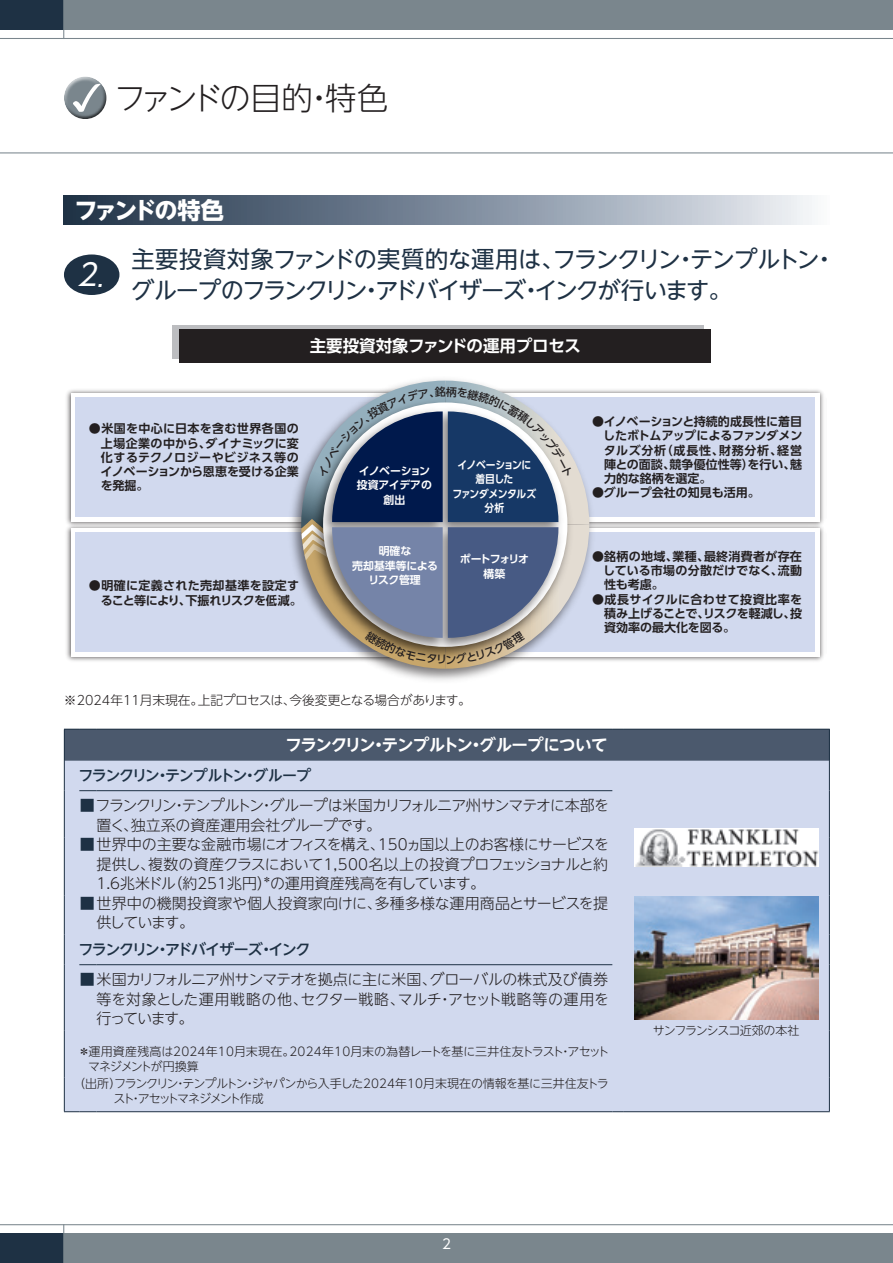
<style>
.page{position:relative;width:893px;height:1263px;background:#fff}
.page>*{position:absolute;margin:0;border:0;box-sizing:border-box;transform-origin:0 0}
.t1{font:300 31.5px "UD Shin Go NT Pro";letter-spacing:-.11em;color:#231f20}
.t2{font:italic 30px "UD Shin Go NT Pro";color:#fff}
.t3{font:23.25px/31.5px "UD Shin Go NT Pro";letter-spacing:-.065em;color:#1e3144}
.t4{font:700 23.25px "UD Shin Go NT Pro";letter-spacing:-.125em;color:#fff}
.t5{font:700 16.5px "UD Shin Go NT Pro De";letter-spacing:-.06em;color:#fff}
.t6{font:700 16.5px "UD Shin Go Pro De";letter-spacing:-.01em;color:#fff}
.t7{font:300 15px/19.5px "UD Shin Go NT Pro";letter-spacing:-.02em;color:#231f20;text-align:justify}
.t8{font:300 15px/19.5px "UD Shin Go NT Pro";letter-spacing:-.05em;color:#231f20}
.t9{font:500 15px "UD Shin Go NT Pro";letter-spacing:-.09em;color:#1e3144}
.t10{font:13.5px "UD Shin Go NT Pro";color:#fff}
.t11{font:300 12.75px "UD Shin Go NT Pro";letter-spacing:-.005em;color:#231f20}
.t12{font:700 12px/14.2px "UD Shin Go Pro De";letter-spacing:.005em;color:#231f20;text-align:justify}
.t13{font:300 12px/15px "UD Shin Go NT Pro";letter-spacing:-.06em;color:#231f20}
.t14{font:300 12px/15px "UD Shin Go NT Pro";color:#231f20}
.t15{font:300 12px "UD Shin Go NT Pro";letter-spacing:-.085em;color:#231f20}
.t16{font:700 10.95px/14.5px "UD Shin Go Pro De";letter-spacing:-.035em;color:#fff;text-align:center;scale:.9 1}
.t17{font:700 10.95px/14.5px "UD Shin Go Pro De";letter-spacing:-.005em;color:#fff;text-align:center}
.t18{font:700 10.95px/14.5px "UD Shin Go Pro De";letter-spacing:-.035em;color:#fff;text-align:center}
.t19{font:700 10.95px/14.5px "UD Shin Go Pro De";letter-spacing:-.11em;color:#fff;text-align:center}
.s1{font-size:23.25px}
.s2{color:#1e3144}
</style>
<div class="page">
<div style="left:64px;top:0;width:829px;height:30px;background:#7a868d"></div>
<div style="left:64px;top:1233px;width:829px;height:30px;background:#7a868d"></div>
<hr style="left:0;top:38px;width:893px;height:1px;background:#7a868d">
<hr style="left:0;top:152px;width:893px;height:1px;background:#7a868d">
<hr style="left:0;top:1224px;width:893px;height:1px;background:#7a868d">
<div style="left:0;top:0;width:64px;height:30px;background:#1e3144"></div>
<div style="left:0;top:1233px;width:64px;height:30px;background:#1e3144"></div>
<hr style="left:63px;top:0;width:1px;height:39px;background:#7a868d">
<hr style="left:63px;top:1224px;width:1px;height:39px;background:#7a868d">
<div style="left:64px;top:76px;width:43px;height:34px;background:#fff;opacity:.75"></div>
<div style="left:64px;top:83px;width:44px;height:38px;background:#231f20;opacity:.75"></div>
<div style="left:64px;top:196px;width:765px;height:29px;background:linear-gradient(to right,#172c44,#ecf0f7)"></div>
<div style="left:64px;top:254px;width:55px;height:41px;background:#1e3144;border-radius:50%"></div>
<img style="left:66px;top:390px;width:758px;height:131px">
<div style="left:71px;top:393px;width:749px;height:128px;background:#fff"></div>
<div style="left:75px;top:398px;width:740px;height:119px;background:#d1d9ee"></div>
<img style="left:66px;top:521px;width:758px;height:140px">
<div style="left:71px;top:528px;width:749px;height:128px;background:#fff"></div>
<div style="left:75px;top:532px;width:740px;height:120px;background:#d1d9ee"></div>
<div style="left:172px;top:325px;width:531px;height:33px;background:#bcbdc0"></div>
<div style="left:180px;top:329px;width:531px;height:34px;background:#231f20"></div>
<img style="left:274px;top:379px;width:324px;height:302px">
<div style="left:64px;top:729px;width:765px;height:32px;background:#4b596d"></div>
<div style="left:65px;top:761px;width:764px;height:350px;background:#d1d9ee"></div>
<hr style="left:64px;top:729px;width:1px;height:32px;background:#1e3144">
<svg style="left:65px;top:729px;width:32px;height:1px"></svg>
<hr style="left:97px;top:729px;width:515px;height:1px;background:#1e3144">
<hr style="left:623px;top:729px;width:207px;height:1px;background:#1e3144">
<hr style="left:829px;top:729px;width:1px;height:32px;background:#1e3144">
<hr style="left:64px;top:761px;width:1px;height:30px;background:#1e3144">
<hr style="left:829px;top:761px;width:1px;height:30px;background:#1e3144">
<hr style="left:829px;top:791px;width:1px;height:46px;background:#1e3144">
<hr style="left:829px;top:837px;width:1px;height:59px;background:#1e3144">
<hr style="left:829px;top:896px;width:1px;height:39px;background:#1e3144">
<hr style="left:829px;top:935px;width:1px;height:30px;background:#1e3144">
<hr style="left:829px;top:965px;width:1px;height:66px;background:#1e3144">
<hr style="left:829px;top:1031px;width:1px;height:46px;background:#1e3144">
<hr style="left:829px;top:1077px;width:1px;height:34px;background:#1e3144">
<hr style="left:64px;top:791px;width:1px;height:46px;background:#1e3144">
<svg style="left:79px;top:790px;width:18px;height:1px"></svg>
<hr style="left:97px;top:790px;width:515px;height:1px;background:#1e3144">
<hr style="left:64px;top:837px;width:1px;height:59px;background:#1e3144">
<hr style="left:64px;top:896px;width:1px;height:39px;background:#1e3144">
<hr style="left:64px;top:935px;width:1px;height:30px;background:#1e3144">
<hr style="left:64px;top:965px;width:1px;height:66px;background:#1e3144">
<svg style="left:79px;top:964px;width:18px;height:1px"></svg>
<hr style="left:97px;top:964px;width:515px;height:1px;background:#1e3144">
<hr style="left:64px;top:1031px;width:1px;height:46px;background:#1e3144">
<hr style="left:64px;top:1077px;width:1px;height:34px;background:#1e3144">
<svg style="left:64px;top:1111px;width:33px;height:1px"></svg>
<hr style="left:97px;top:1111px;width:515px;height:1px;background:#1e3144">
<hr style="left:623px;top:1111px;width:207px;height:1px;background:#1e3144">
<img style="left:634px;top:829px;width:184px;height:38px">
<img style="left:634px;top:897px;width:184px;height:122px">
<svg style="left:301px;top:381px;width:288px;height:288px"></svg>
<h1 class="t1" style="left:114px;top:72px;width:275px">ファンドの目的・特色</h1>
<h3 class="t4" style="left:74px;top:191px;width:151px">ファンドの特色</h3>
<h2 class="t2" style="left:77px;top:250px;width:34px">2<span class="s1">.</span></h2>
<h3 class="t3" style="left:131px;top:243px;width:706px">主要投資対象ファンドの実質的な運用は、フランクリン・テンプルトン・グループのフランクリン・アドバイザーズ・インクが行います。</h3>
<h3 class="t6" style="left:310px;top:332px;width:273px">主要投資対象ファンドの運用プロセス</h3>
<p class="t12" style="left:101px;top:421px;width:200px;text-indent:-12px">●米国を中心に日本を含む世界各国の上場企業の中から、ダイナミックに変化するテクノロジーやビジネス等のイノベーションから恩恵を受ける企業を発掘。</p>
<p class="t12" style="left:603px;top:414px;width:201px;text-indent:-11px">●イノベーションと持続的成長性に着目したボトムアップによるファンダメンタルズ分析（成長性、財務分析、経営陣との面談、競争優位性等）を行い、魅力的な銘柄を選定。</p>
<p class="t16" style="left:452px;top:457px;width:94px">イノベーションに着目した<br>ファンダメンタルズ分析</p>
<p class="t18" style="left:357px;top:463px;width:77px">イノベーション投資アイデアの創出</p>
<p class="t12" style="left:592px;top:485px;width:169px">●グループ会社の知見も活用。</p>
<p class="t12" style="left:89px;top:578px;width:214px;text-align:right">●明確に定義された売却基準を設定すること等により、下振れリスクを低減。</p>
<p class="t17" style="left:352px;top:544px;width:87px">明確な<br>売却基準等によるリスク管理</p>
<p class="t19" style="left:460px;top:552px;width:71px">ポートフォリオ構築</p>
<p class="t12" style="left:603px;top:549px;width:200px;text-indent:-11px">●銘柄の地域、業種、最終消費者が存在している市場の分散だけでなく、流動性も考慮。</p>
<p class="t12" style="left:604px;top:592px;width:200px;text-indent:-12px">●成長サイクルに合わせて投資比率を積み上げることで、リスクを軽減し、投資効率の最大化を図る。</p>
<p class="t11" style="left:64px;top:690px;width:408px">※2024年11月末現在。上記プロセスは、今後変更となる場合があります。</p>
<h3 class="t5" style="left:286px;top:731px;width:324px">フランクリン・テンプルトン・グループについて</h3>
<p class="t9" style="left:78px;top:763px;width:234px">フランクリン・テンプルトン・グループ</p>
<p class="t8" style="left:97px;top:795px;width:514px;text-indent:-17px"><span class="s2">■</span>フランクリン・テンプルトン・グループは米国カリフォルニア州サンマテオに本部を置く、独立系の資産運用会社グループです。</p>
<p class="t7" style="left:97px;top:834px;width:514px;text-indent:-17px"><span class="s2">■</span>世界中の主要な金融市場にオフィスを構え、150ヵ国以上のお客様にサービスを提供し、複数の資産クラスにおいて1,500名以上の投資プロフェッショナルと約1.6兆米ドル（約251兆円）<sup>＊</sup>の運用資産残高を有しています。</p>
<p class="t7" style="left:97px;top:893px;width:513px;text-indent:-17px"><span class="s2">■</span>世界中の機関投資家や個人投資家向けに、多種多様な運用商品とサービスを提供しています。</p>
<p class="t9" style="left:78px;top:937px;width:234px">フランクリン・アドバイザーズ・インク</p>
<p class="t7" style="left:97px;top:969px;width:514px;text-indent:-17px"><span class="s2">■</span>米国カリフォルニア州サンマテオを拠点に主に米国、グローバルの株式及び債券等を対象とした運用戦略の他、セクター戦略、マルチ・アセット戦略等の運用を行っています。</p>
<p class="t14" style="left:88px;top:1044px;width:523px;text-indent:-10px">＊運用資産残高は2024年10月末現在。2024年10月末の為替レートを基に三井住友トラスト・アセットマネジメントが円換算</p>
<p class="t13" style="left:114px;top:1075px;width:497px;text-indent:-41px">（出所）フランクリン・テンプルトン・ジャパンから入手した2024年10月末現在の情報を基に三井住友トラスト・アセットマネジメント作成</p>
<p class="t15" style="left:653px;top:1020px;width:148px">サンフランシスコ近郊の本社</p>
<p class="t10" style="left:442px;top:1233px;width:10px">2</p>
</div>
